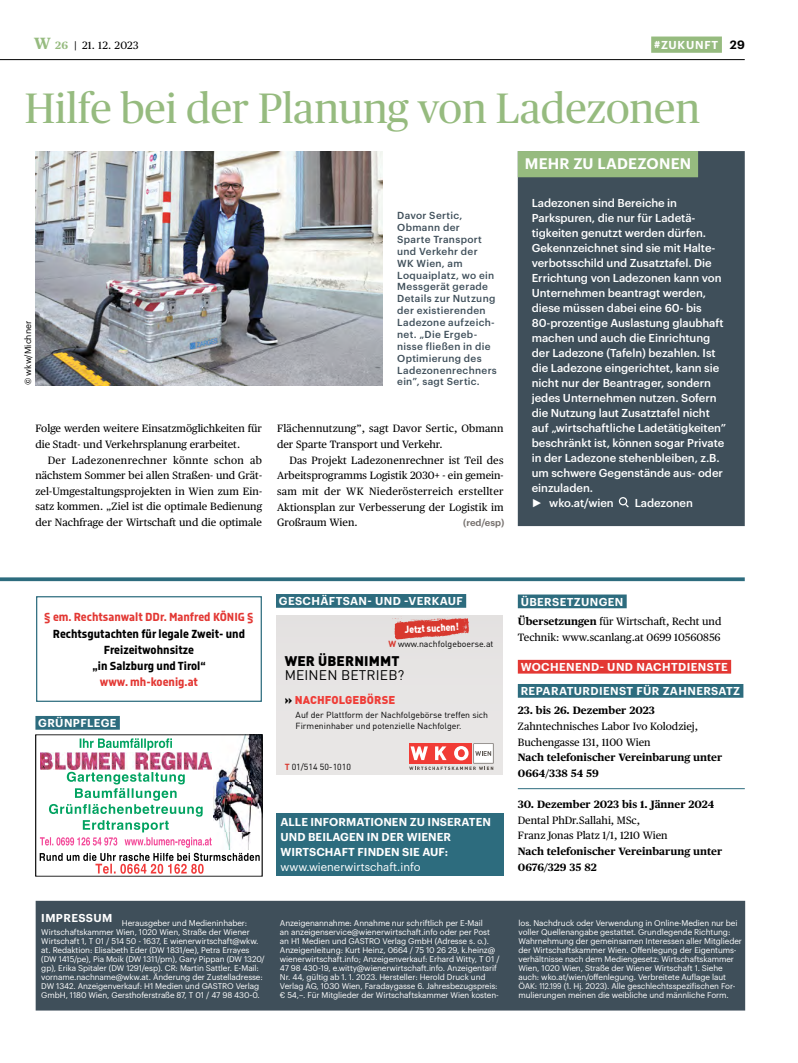
<style>
.page{position:relative;width:798px;height:1063px;background:#fff}
.page>*{position:absolute;margin:0;border:0;box-sizing:border-box;transform-origin:0 0}
.Headline_34_pt_grün{font:42.5px "Publico Headline";color:#96bb7f}
.Kasten_Headline_Grün{font:600 15px "Graphik";letter-spacing:.015em;color:#fff}
.t1{font:13.88px/13.9px "DIN Pro";letter-spacing:.01em;color:#000}
.t2{font:700 12.38px/16.1px "Isotonic";color:#000;text-align:center}
.t3{font:600 11.88px "Graphik";color:#000}
.Kasten_Fließtext_weiß{font:500 11.25px/15px "Graphik";letter-spacing:-.005em;color:#fff}
.KLAZ_Rubrik{font:600 11.25px "Graphik";letter-spacing:.035em;color:#fff}
.Kasten_Fließtext_weiß-2{font:600 11.25px/15px "Graphik";letter-spacing:.005em;color:#fff}
.Kasten_Fließtext_weiß-3{font:11.25px "Graphik";color:#fff}
.t4{font:900 11.25px "DIN Pro";letter-spacing:.01em;color:#ef3c37}
.Impressum_Titel{font:600 11.25px "Graphik";letter-spacing:.035em;color:#fff}
.Balken_Kategorie_GRÜN{font:600 11.25px "Graphik";letter-spacing:.065em;color:#fff}
.Fließtext_Serif_mit_Einzug{font:10.62px/15.6px "Publico Text";letter-spacing:.005em;color:#000;text-align:justify}
.KLAZ_Fließtext{font:10.62px/15.6px "Publico Text";color:#000}
.KLAZ_Fließtext-2{font:700 10.62px/15.6px "Publico Text";color:#000}
.Fließtext_Serif{font:10.62px/15.6px "Publico Text";color:#000}
.Bildtext_dunkel{font:500 10px/11.9px "Graphik";letter-spacing:.03em;color:#3f4f5a}
.t5{font:900 10px "DIN Pro";color:#fff;scale:.89 1}
.t6{font:600 9.38px "Graphik";color:#787370}
.t7{font:8.75px/10.5px "DIN Pro";color:#000}
.Fotocredit{font:8.75px "Graphik";color:#000}
.Fotocredit_weiß{font:8.12px/9px "Graphik";letter-spacing:-.01em;color:#fff}
.s1{font-weight:700;font-size:16.25px;color:#96bb7f}
.s2{font-weight:700;color:#96bb7f}
.s3{font-weight:700}
.s4{font-family:"Publico Text";font-weight:400}
.s5{color:#e33834}
.s6{font-weight:700;color:#d8382e}
.s7{font-weight:900}
.s8{color:#000}
</style>
<div class="page">
<div style="left:651px;top:37px;width:70px;height:16px;background:#96bb7f"></div>
<hr style="left:0;top:59px;width:744px;height:1px;background:#000">
<img style="left:35px;top:151px;width:347px;height:234px">
<div style="left:517px;top:151px;width:227px;height:375px;background:#3f4f5a"></div>
<div style="left:517px;top:151px;width:180px;height:26px;background:#96bb7f"></div>
<div style="left:618px;top:497px;width:9px;height:8px;border:1px solid #fff;border-radius:50%"></div>
<svg style="left:623px;top:503px;width:7px;height:6px"></svg>
<svg style="left:0;top:577px;width:744px;height:4px;background:#417a8a"></svg>
<div style="left:35px;top:716px;width:85px;height:14px;background:#2d6c7e"></div>
<div style="left:36px;top:596px;width:226px;height:106px;border:1px solid #2d6c7e"></div>
<img style="left:219px;top:737px;width:41px;height:71px">
<svg style="left:80px;top:738px;width:92px;height:13px"></svg>
<img style="left:40px;top:752px;width:171px;height:18px">
<svg style="left:40px;top:772px;width:219px;height:102px"></svg>
<div style="left:35px;top:735px;width:227px;height:141px;border:1px solid #000"></div>
<div style="left:36px;top:901px;width:708px;height:110px;background:#3f4f5a"></div>
<div style="left:517px;top:595px;width:109px;height:13px;background:#2d6c7e"></div>
<div style="left:517px;top:660px;width:213px;height:14px;background:#e33834"></div>
<div style="left:517px;top:684px;width:226px;height:14px;background:#2d6c7e"></div>
<hr style="left:517px;top:788px;width:227px;height:1px;background:#2d6c7e">
<div style="left:277px;top:813px;width:226px;height:62px;background:#2d6c7e"></div>
<div style="left:276px;top:594px;width:190px;height:14px;background:#2d6c7e"></div>
<div style="left:276px;top:615px;width:227px;height:159px;background:#e7e5e4"></div>
<svg style="left:409px;top:743px;width:84px;height:27px"></svg>
<svg style="left:392px;top:616px;width:77px;height:24px"></svg>
<p class="Fließtext_Serif_mit_Einzug" style="left:34px;top:37px;width:106px"><span class="s1">W</span> <span class="s2">26</span> <span class="s3">|</span> 21. 12. 2023</p>
<p class="Balken_Kategorie_GRÜN" style="left:654px;top:36px;width:66px">#ZUKUNFT</p>
<p class="t3" style="left:729px;top:35px;width:16px">29</p>
<p class="Headline_34_pt_grün" style="left:25px;top:78px;width:676px">Hilfe bei der Planung von Ladezonen</p>
<p class="Fotocredit" style="left:22px;top:385px;width:66px;rotate:-90deg">© wkw/Michner</p>
<p class="Fließtext_Serif" style="left:35px;top:420px;width:228px">Folge werden weitere Einsatzmöglichkeiten für die Stadt- und Verkehrsplanung erarbeitet.</p>
<p class="Fließtext_Serif_mit_Einzug" style="left:35px;top:451px;width:228px;text-indent:12px">Der Ladezonenrechner könnte schon ab nächstem Sommer bei allen Straßen- und Grät&shy;zel-Umgestaltungsprojekten in Wien zum Ein&shy;satz kommen. „Ziel ist die optimale Bedienung der Nachfrage der Wirtschaft und die optimale</p>
<p class="Bildtext_dunkel" style="left:397px;top:209px;width:101px">Davor Sertic,<br>Obmann der<br>Sparte Transport und Verkehr der<br>WK Wien, am<br>Loquaiplatz, wo ein<br>Messgerät gerade<br>Details zur Nutzung der existierenden<br>Ladezone aufzeich&shy;net. „Die Ergeb&shy;nisse fließen in die<br>Optimierung des<br>Ladezonenrechners ein”, sagt Sertic.</p>
<p class="Fließtext_Serif_mit_Einzug" style="left:277px;top:420px;width:228px">Flächennutzung”, sagt Davor Sertic, Obmann der Sparte Transport und Verkehr.</p>
<p class="Fließtext_Serif_mit_Einzug" style="left:277px;top:451px;width:228px;text-indent:12px">Das Projekt Ladezonenrechner ist Teil des Arbeitsprogramms Logistik 2030+ - ein gemein&shy;sam mit der WK Niederösterreich erstellter Aktionsplan zur Verbesserung der Logistik im Großraum Wien.</p>
<p class="t6" style="left:463px;top:516px;width:43px">(red/esp)</p>
<p class="Kasten_Headline_Grün" style="left:524px;top:152px;width:168px">MEHR ZU LADEZONEN</p>
<p class="Kasten_Fließtext_weiß" style="left:531px;top:194px;width:196px">Ladezonen sind Bereiche in Parkspuren, die nur für Ladetä&shy;tigkeiten genutzt werden dürfen.<br>Gekennzeichnet sind sie mit Halte&shy;verbotsschild und Zusatztafel. Die Errichtung von Ladezonen kann von Unternehmen beantragt werden, diese müssen dabei eine 60- bis 80-prozentige Auslastung glaubhaft machen und auch die Einrichtung der Ladezone (Tafeln) bezahlen. Ist die Ladezone eingerichtet, kann sie nicht nur der Beantrager, sondern jedes Unternehmen nutzen. Sofern die Nutzung laut Zusatztafel nicht auf „wirtschaftliche Ladetätigkeiten” beschränkt ist, können sogar Private in der Ladezone stehenbleiben, z.B. um schwere Gegenstände aus- oder einzuladen.</p>
<p class="Kasten_Fließtext_weiß" style="left:531px;top:494px;width:83px"><span class="s4">▶</span> wko.at/wien</p>
<p class="Kasten_Fließtext_weiß" style="left:634px;top:494px;width:60px">Ladezonen</p>
<p class="t2" style="left:44px;top:609px;width:211px"><span class="s5">§ em. Rechtsanwalt DDr. Manfred KÖNIG §<br></span>Rechtsgutachten für legale Zweit- und<br>Freizeitwohnsitze<br>„in Salzburg und Tirol“<br><span class="s5">www. mh-koenig.at</span></p>
<p class="KLAZ_Rubrik" style="left:38px;top:715px;width:80px">GRÜNPFLEGE</p>
<p class="KLAZ_Rubrik" style="left:279px;top:593px;width:185px">GESCHÄFTSAN- UND -VERKAUF</p>
<p class="t5" style="left:404px;top:623px;width:62px;rotate:-3deg">Jetzt suchen!</p>
<p class="t7" style="left:388px;top:639px;width:107px"><span class="s6">W</span> www.nachfolgeboerse.at</p>
<p class="t1" style="left:284px;top:654px;width:121px"><span class="s7">WER ÜBERNIMMT<br></span>MEINEN BETRIEB?</p>
<p class="t4" style="left:284px;top:692px;width:112px"><span class="s8">»</span> NACHFOLGEBÖRSE</p>
<p class="t7" style="left:295px;top:709px;width:194px">Auf der Plattform der Nachfolgebörse treffen sich<br>Firmeninhaber und potenzielle Nachfolger.</p>
<p class="t7" style="left:284px;top:761px;width:68px"><span class="s6">T</span> 01/514 50-1010</p>
<p class="Kasten_Fließtext_weiß-2" style="left:280px;top:814px;width:212px">ALLE INFORMATIONEN ZU INSERATEN<br>UND BEILAGEN IN DER WIENER<br>WIRTSCHAFT FINDEN SIE AUF:</p>
<p class="Kasten_Fließtext_weiß-3" style="left:280px;top:859px;width:141px">www.wienerwirtschaft.info</p>
<p class="KLAZ_Rubrik" style="left:520px;top:593px;width:104px">ÜBERSETZUNGEN</p>
<p class="KLAZ_Fließtext" style="left:517px;top:613px;width:205px"><span class="s3">Übersetzungen</span> für Wirtschaft, Recht und<br>Technik: www.scanlang.at 0699 10560856</p>
<p class="KLAZ_Rubrik" style="left:520px;top:658px;width:209px">WOCHENEND- UND NACHTDIENSTE</p>
<p class="KLAZ_Rubrik" style="left:520px;top:683px;width:221px">REPARATURDIENST FÜR ZAHNERSATZ</p>
<p class="KLAZ_Fließtext-2" style="left:517px;top:702px;width:138px">23. bis 26. Dezember 2023</p>
<p class="KLAZ_Fließtext" style="left:517px;top:718px;width:182px">Zahntechnisches Labor Ivo Kolodziej,<br>Buchengasse 131, 1100 Wien</p>
<p class="KLAZ_Fließtext-2" style="left:517px;top:749px;width:206px">Nach telefonischer Vereinbarung unter<br>0664/338 54 59</p>
<p class="KLAZ_Fließtext-2" style="left:517px;top:796px;width:198px">30. Dezember 2023 bis 1. Jänner 2024</p>
<p class="KLAZ_Fließtext" style="left:517px;top:812px;width:124px">Dental PhDr.Sallahi, MSc,</p>
<p class="KLAZ_Fließtext" style="left:517px;top:827px;width:151px">Franz Jonas Platz 1/1, 1210 Wien</p>
<p class="KLAZ_Fließtext-2" style="left:517px;top:843px;width:206px">Nach telefonischer Vereinbarung unter<br>0676/329 35 82</p>
<p class="Impressum_Titel" style="left:41px;top:910px;width:73px">IMPRESSUM</p>
<p class="Fotocredit_weiß" style="left:41px;top:917px;width:225px;text-indent:80px">Herausgeber und Medieninhaber:<br>Wirtschaftskammer Wien, 1020 Wien, Straße der Wiener Wirtschaft 1, T 01 / 514 50 - 1637, E wienerwirtschaft@wkw. at. Redaktion: Elisabeth Eder (DW 1831/ee), Petra Errayes (DW 1415/pe), Pia Moik (DW 1311/pm), Gary Pippan (DW 1320/ gp), Erika Spitaler (DW 1291/esp). CR: Martin Sattler. E-Mail: vorname.nachname@wkw.at. Änderung der Zustelladresse:<br>DW 1342. Anzeigenverkauf: H1 Medien und GASTRO Verlag GmbH, 1180 Wien, Gersthoferstraße 87, T 01 / 47 98 430-0.</p>
<p class="Fotocredit_weiß" style="left:280px;top:917px;width:221px">Anzeigenannahme: Annahme nur schriftlich per E-Mail<br>an anzeigenservice@wienerwirtschaft.info oder per Post an H1 Medien und GASTRO Verlag GmbH (Adresse s. o.).<br>Anzeigenleitung: Kurt Heinz, 0664 / 75 10 26 29, k.heinz@ wienerwirtschaft.info; Anzeigenverkauf: Erhard Witty, T 01 / 47 98 430-19, e.witty@wienerwirtschaft.info. Anzeigentarif Nr. 44, gültig ab 1. 1. 2023. Hersteller: Herold Druck und Verlag AG, 1030 Wien, Faradaygasse 6. Jahresbezugspreis: € 54,–. Für Mitglieder der Wirtschaftskammer Wien kosten-</p>
<p class="Fotocredit_weiß" style="left:518px;top:917px;width:225px">los. Nachdruck oder Verwendung in Online-Medien nur bei voller Quellenangabe gestattet. Grundlegende Richtung:<br>Wahrnehmung der gemeinsamen Interessen aller Mitglieder der Wirtschaftskammer Wien. Offenlegung der Eigentums&shy;verhältnisse nach dem Mediengesetz: Wirtschaftskammer Wien, 1020 Wien, Straße der Wiener Wirtschaft 1. Siehe auch: wko.at/wien/offenlegung. Verbreitete Auflage laut ÖAK: 112.199 (1. Hj. 2023). Alle geschlechtsspezifischen For&shy;mulierungen meinen die weibliche und männliche Form.</p>
</div>
